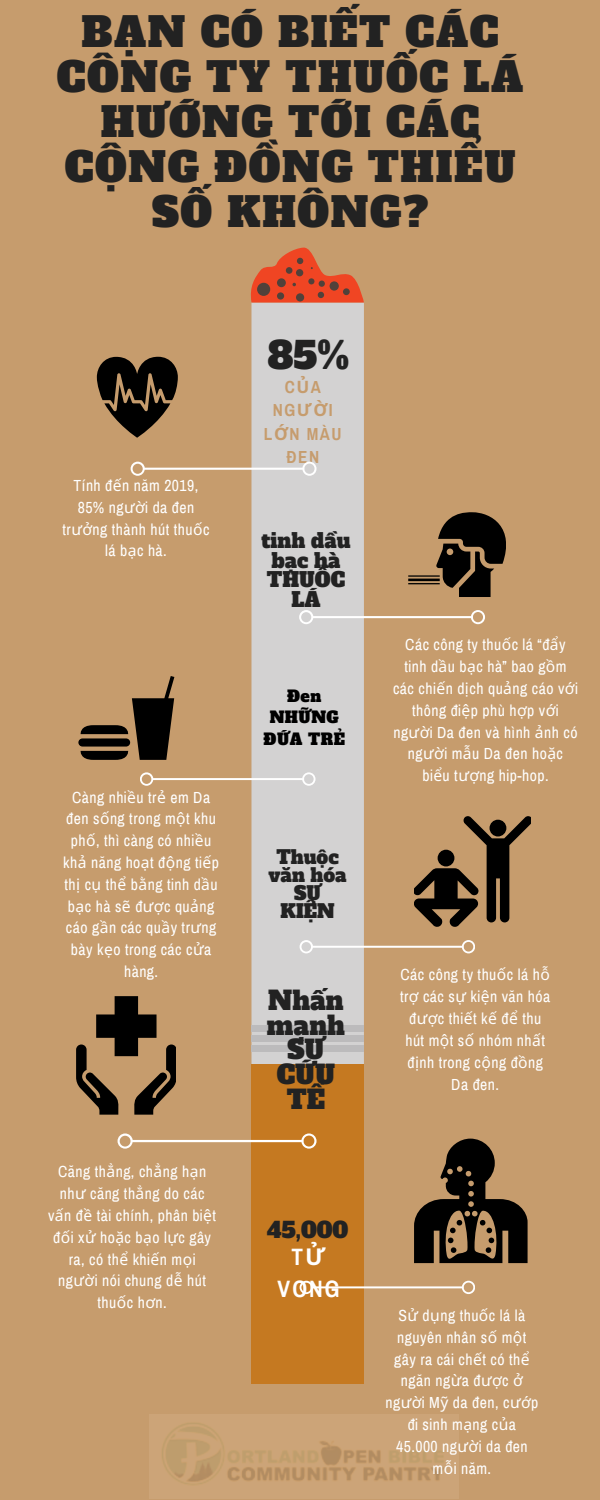
<style>
.page{position:relative;width:600px;height:1500px;background:#c69c6d}
.page>*{position:absolute;margin:0;border:0;box-sizing:border-box;transform-origin:0 0}
.t1{font:40px/45px "Alfa Slab One";letter-spacing:.04em;color:#222;text-align:center}
.t2{font:36.6px "Alfa Slab One";color:#222}
.t3{font:25.6px/24.8px "Alfa Slab One";color:#222;text-align:center}
.t4{font:700 23.1px/32.2px "Archivo Narrow";color:#fff;text-align:center}
.t5{font:21.6px "Alfa Slab One";color:#222}
.t6{font:20px/19.5px "Alfa Slab One";color:#222;text-align:center}
.t7{font:18.6px/18px "Alfa Slab One";color:#222;text-align:center}
.t8{font:700 17.1px/23.3px "Archivo Narrow";letter-spacing:.09em;color:#c69c6d;text-align:center}
.t9{font:15.7px/21.8px "Archivo Narrow";letter-spacing:.03em;color:#fff;text-align:center}
.t10{font:15.7px/21.8px "Alfa Slab One";letter-spacing:.03em;color:#000;text-align:center}
.s1{font-family:"Noto Sans"}
</style>
<div class="page">
<div style="left:251px;top:303px;width:113px;height:1081px;background:#d3d2d2"></div>
<div style="left:251px;top:1064px;width:113px;height:320px;background:#c57921"></div>
<div style="left:251px;top:1046px;width:113px;height:6px;background:#bcbbbc"></div>
<div style="left:251px;top:1036px;width:113px;height:6px;background:#bcbbbc"></div>
<div style="left:251px;top:1025px;width:113px;height:7px;background:#bcbbbc"></div>
<svg style="left:250px;top:247px;width:114px;height:56px"></svg>
<div style="left:257px;top:283px;width:13px;height:13px;background:#51413a;border-radius:50%"></div>
<div style="left:277px;top:292px;width:7px;height:8px;background:#51413a;border-radius:50%"></div>
<div style="left:296px;top:293px;width:8px;height:9px;background:#51413a;border-radius:50%"></div>
<svg style="left:414px;top:1139px;width:114px;height:124px"></svg>
<svg style="left:80px;top:676px;width:94px;height:84px"></svg>
<div style="left:78px;top:738px;width:52px;height:9px;background:#000;border-radius:4px"></div>
<svg style="left:414px;top:816px;width:117px;height:111px"></svg>
<div style="left:438px;top:850px;width:16px;height:16px;background:#000;border-radius:50%"></div>
<svg style="left:97px;top:357px;width:81px;height:81px"></svg>
<svg style="left:76px;top:996px;width:100px;height:119px"></svg>
<svg style="left:408px;top:512px;width:98px;height:85px"></svg>
<svg style="left:131px;top:462px;width:186px;height:14px"></svg>
<svg style="left:299px;top:610px;width:186px;height:14px"></svg>
<svg style="left:140px;top:772px;width:176px;height:14px"></svg>
<svg style="left:300px;top:940px;width:175px;height:13px"></svg>
<svg style="left:118px;top:1133px;width:199px;height:16px"></svg>
<svg style="left:300px;top:1281px;width:175px;height:13px"></svg>
<img style="left:150px;top:1414px;width:309px;height:84px">
<h1 class="t1" style="left:57px;top:10px;width:468px">BẠN CÓ BIẾT CÁC<br>CÔNG TY THUỐC LÁ<br>HƯỚNG TỚI CÁC<br>CỘNG ĐỒNG THIỂU<br>SỐ KHÔNG?</h1>
<h2 class="t2" style="left:268px;top:331px;width:83px">85%</h2>
<p class="t9" style="left:63px;top:475px;width:148px">Tính đ<span class="s1">ế</span>n năm 2019,<br>85% ng<span class="s1">ườ</span>i da đen tr<span class="s1">ưở</span>ng thành hút thu<span class="s1">ố</span>c lá b<span class="s1">ạ</span>c hà.</p>
<p class="t9" style="left:63px;top:786px;width:157px">Càng nhi<span class="s1">ề</span>u tr<span class="s1">ẻ</span> em Da đen s<span class="s1">ố</span>ng trong m<span class="s1">ộ</span>t khu ph<span class="s1">ố</span>, thì càng có nhi<span class="s1">ề</span>u kh<span class="s1">ả</span> năng ho<span class="s1">ạ</span>t đ<span class="s1">ộ</span>ng ti<span class="s1">ế</span>p th<span class="s1">ị</span> c<span class="s1">ụ</span> th<span class="s1">ể</span> b<span class="s1">ằ</span>ng tinh d<span class="s1">ầ</span>u b<span class="s1">ạ</span>c hà s<span class="s1">ẽ</span> đ<span class="s1">ượ</span>c qu<span class="s1">ả</span>ng cáo g<span class="s1">ầ</span>n các qu<span class="s1">ầ</span>y tr<span class="s1">ư</span>ng bày k<span class="s1">ẹ</span>o trong các c<span class="s1">ử</span>a hàng.</p>
<p class="t9" style="left:48px;top:1161px;width:170px">Căng th<span class="s1">ẳ</span>ng, ch<span class="s1">ẳ</span>ng h<span class="s1">ạ</span>n nh<span class="s1">ư</span> căng th<span class="s1">ẳ</span>ng do các v<span class="s1">ấ</span>n đ<span class="s1">ề</span> tài chính, phân bi<span class="s1">ệ</span>t đ<span class="s1">ố</span>i x<span class="s1">ử</span> ho<span class="s1">ặ</span>c b<span class="s1">ạ</span>o l<span class="s1">ự</span>c gây ra, có th<span class="s1">ể</span> khi<span class="s1">ế</span>n m<span class="s1">ọ</span>i ng<span class="s1">ườ</span>i nói chung d<span class="s1">ễ</span> hút thu<span class="s1">ố</span>c h<span class="s1">ơ</span>n.</p>
<p class="t8" style="left:264px;top:376px;width:79px">C<span class="s1">Ủ</span>A<br>NG<span class="s1">ƯỜ</span>I<br>L<span class="s1">Ớ</span>N MÀU<br>ĐEN</p>
<p class="t6" style="left:262px;top:531px;width:90px">tinh dầu bạc hà<br>THUỐC<br>LÁ</p>
<p class="t10" style="left:264px;top:685px;width:83px">Đen<br>NHỮNG<br>ĐỨA TRẺ</p>
<p class="t7" style="left:268px;top:849px;width:80px">Thuộc văn hóa<br>SỰ<br>KIỆN</p>
<h3 class="t3" style="left:267px;top:989px;width:80px">Nhấn mạnh<br>SỰ<br>CỨU<br>TẾ</h3>
<p class="t9" style="left:393px;top:634px;width:186px">Các công ty thu<span class="s1">ố</span>c lá “đ<span class="s1">ẩ</span>y tinh d<span class="s1">ầ</span>u b<span class="s1">ạ</span>c hà” bao g<span class="s1">ồ</span>m các chi<span class="s1">ế</span>n d<span class="s1">ị</span>ch qu<span class="s1">ả</span>ng cáo v<span class="s1">ớ</span>i thông đi<span class="s1">ệ</span>p phù h<span class="s1">ợ</span>p v<span class="s1">ớ</span>i ng<span class="s1">ườ</span>i Da đen và hình <span class="s1">ả</span>nh có ng<span class="s1">ườ</span>i m<span class="s1">ẫ</span>u Da đen ho<span class="s1">ặ</span>c bi<span class="s1">ể</span>u t<span class="s1">ượ</span>ng hip-hop.</p>
<p class="t9" style="left:400px;top:964px;width:152px">Các công ty thu<span class="s1">ố</span>c lá h<span class="s1">ỗ </span>tr<span class="s1">ợ</span> các s<span class="s1">ự</span> ki<span class="s1">ệ</span>n văn hóa đ<span class="s1">ượ</span>c thi<span class="s1">ế</span>t k<span class="s1">ế</span> đ<span class="s1">ể</span> thu hút m<span class="s1">ộ</span>t s<span class="s1">ố</span> nhóm nh<span class="s1">ấ</span>t đ<span class="s1">ị</span>nh trong c<span class="s1">ộ</span>ng đ<span class="s1">ồ</span>ng<br>Da đen.</p>
<h3 class="t5" style="left:267px;top:1215px;width:83px">45,000</h3>
<h3 class="t4" style="left:278px;top:1241px;width:64px">T<span class="s1">Ử<br></span>VONG</h3>
<p class="t9" style="left:385px;top:1305px;width:154px">S<span class="s1">ử</span> d<span class="s1">ụ</span>ng thu<span class="s1">ố</span>c lá là nguyên nhân s<span class="s1">ố</span> m<span class="s1">ộ</span>t gây ra cái ch<span class="s1">ế</span>t có th<span class="s1">ể </span>ngăn ng<span class="s1">ừ</span>a đ<span class="s1">ượ</span>c <span class="s1">ở </span>ng<span class="s1">ườ</span>i M<span class="s1">ỹ</span> da đen, c<span class="s1">ướ</span>p đi sinh m<span class="s1">ạ</span>ng c<span class="s1">ủ</span>a<br>45.000 ng<span class="s1">ườ</span>i da đen m<span class="s1">ỗ</span>i năm.</p>
</div>
